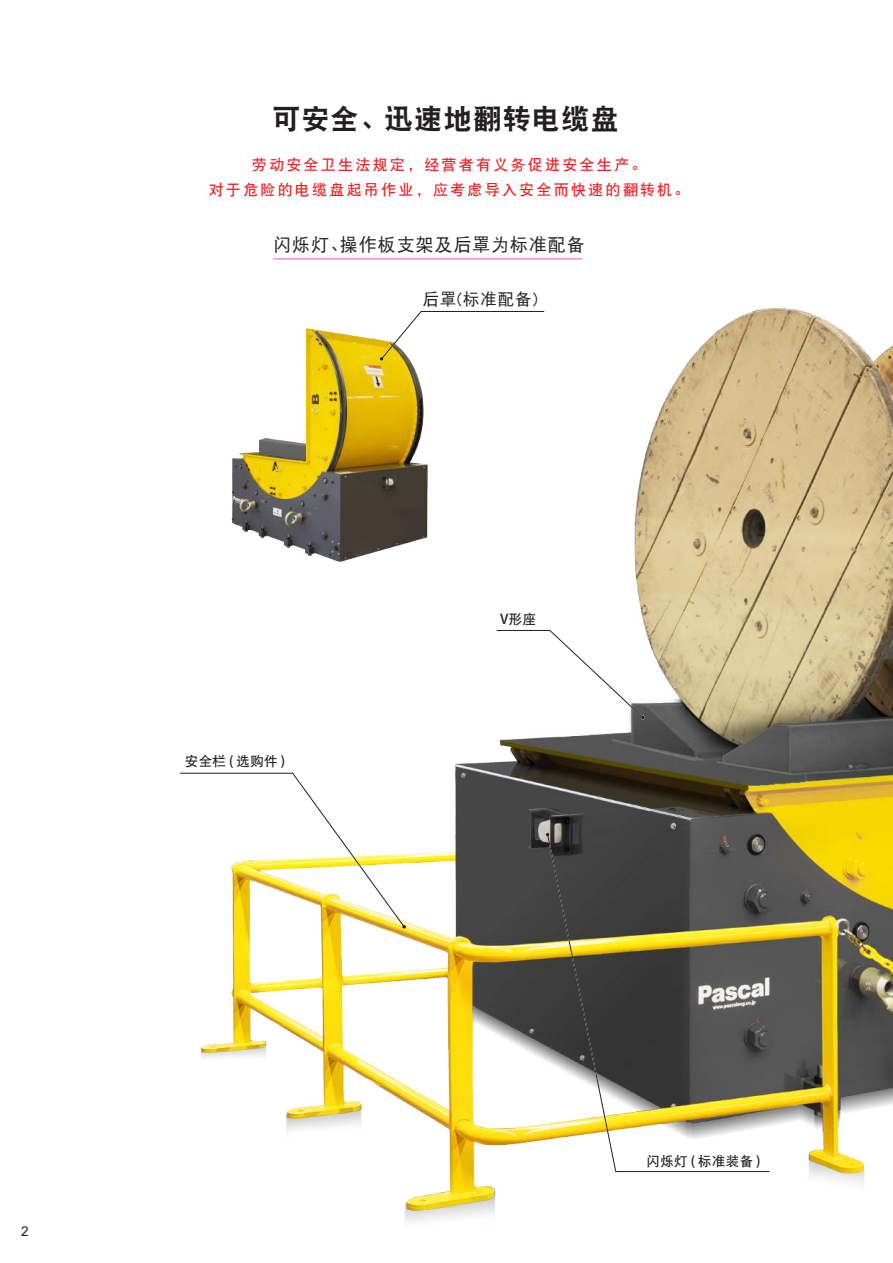
<style>
.page{position:relative;width:893px;height:1263px;background:#fff}
.page>*{position:absolute;margin:0;border:0;box-sizing:border-box;transform-origin:0 0}
.t1{font:28.5px "DF Hei GB W9";letter-spacing:.03em;color:#231f20}
.t2{font:18px "DF Hei GB W5";letter-spacing:.05em;color:#231f20}
.t3{font:16.5px "DF Hei GB W5";letter-spacing:.05em;color:#231f20}
.t4{font:15px/25.5px "DF Hei GB W7";letter-spacing:.15em;color:#ee1d23;text-align:center}
.t5{font:13.5px "DF Hei GB W7";letter-spacing:.025em;color:#231f20}
.t6{font:13.5px "Arial";color:#231f20}
.s1{font-family:"Koz Go Pro";font-weight:500}
</style>
<div class="page">
<img style="left:200px;top:258px;width:693px;height:965px">
<img style="left:219px;top:316px;width:221px;height:258px">
<img style="left:259px;top:439px;width:47px;height:25px">
<hr style="left:273px;top:258px;width:309px;height:1px;background:#ef59a1">
<svg style="left:180px;top:772px;width:226px;height:157px"></svg>
<svg style="left:496px;top:630px;width:149px;height:90px"></svg>
<svg style="left:547px;top:834px;width:222px;height:338px"></svg>
<svg style="left:545px;top:832px;width:5px;height:5px"></svg>
<svg style="left:379px;top:311px;width:166px;height:50px"></svg>
<p class="t6" style="left:21px;top:1222px;width:9px">2</p>
<h1 class="t1" style="left:273px;top:104px;width:348px">可安全、迅速地翻转电缆盘</h1>
<p class="t4" style="left:209px;top:151px;width:482px">劳动安全卫生法规定，经营者有义务促进安全生产。<br>对于危险的电缆盘起吊作业，应考虑导入安全而快速的翻转机。</p>
<p class="t2" style="left:273px;top:235px;width:313px">闪烁灯、操作板支架及后罩为标准配备</p>
<p class="t3" style="left:422px;top:290px;width:117px">后罩(标准配备)</p>
<p class="t5" style="left:185px;top:754px;width:102px">安全栏 <span class="s1">(</span> 选购件 <span class="s1">)</span></p>
<p class="t5" style="left:500px;top:611px;width:38px"><span class="s1">V</span>形座</p>
<p class="t5" style="left:647px;top:1153px;width:115px">闪烁灯 <span class="s1">(</span> 标准装备 <span class="s1">)</span></p>
</div>
